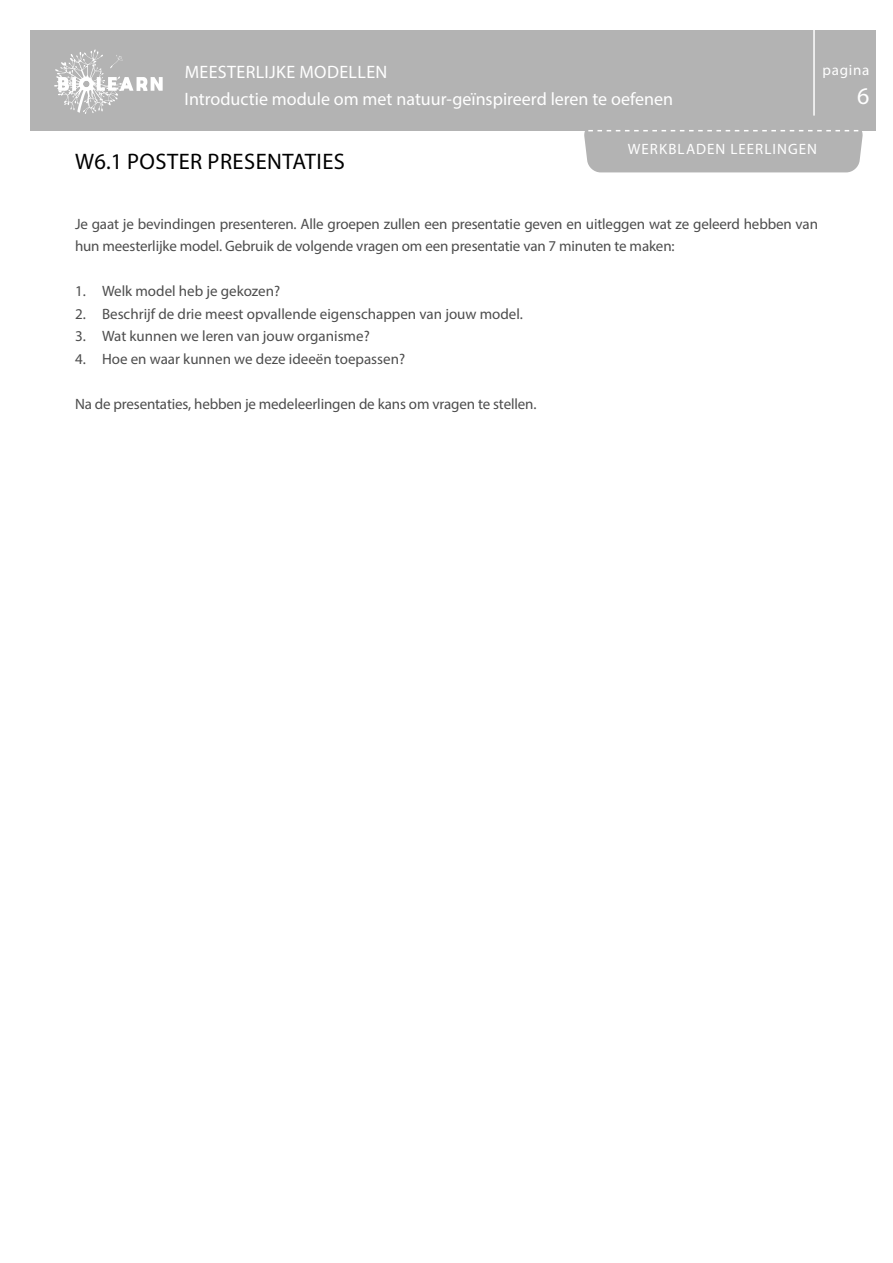
<style>
.page{position:relative;width:893px;height:1263px;background:#fff}
.page>*{position:absolute;margin:0;border:0;box-sizing:border-box;transform-origin:0 0}
.t1{font:24px "Myriad Pro";color:#fff}
.T_S_page_title_line{font:22.5px "Myriad Pro";letter-spacing:.02em;color:#000}
.t2{font:18px/27px "Myriad Pro";color:#fff}
.body_text{font:15px/22.5px "Myriad Pro";letter-spacing:-.01em;color:#4d4d4d}
.t3{font:15px "Myriad Pro";letter-spacing:.065em;color:#fff}
</style>
<div class="page">
<div style="left:30px;top:30px;width:845px;height:100px;background:#b3b3b3"></div>
<svg style="left:54px;top:49px;width:109px;height:65px"></svg>
<hr style="left:813px;top:30px;width:2px;height:86px;background:#fff">
<div style="left:583px;top:130px;width:280px;height:42px;background:#b3b3b3"></div>
<p class="t3" style="left:823px;top:61px;width:48px">pagina</p>
<h1 class="t1" style="left:857px;top:81px;width:14px">6</h1>
<p class="t2" style="left:184px;top:58px;width:490px">MEESTERLIJKE MODELLEN<br>Introductie module om met natuur-geïnspireerd leren te oefenen</p>
<p class="t3" style="left:628px;top:140px;width:191px">WERKBLADEN LEERLINGEN</p>
<p class="T_S_page_title_line" style="left:75px;top:148px;width:271px">W6.1 POSTER PRESENTATIES</p>
<p class="body_text" style="left:75px;top:212px;width:744px">Je gaat je bevindingen presenteren. Alle groepen zullen een presentatie geven en uitleggen wat ze geleerd hebben van hun meesterlijke model. Gebruik de volgende vragen om een presentatie van 7 minuten te maken:</p>
<p class="body_text" style="left:75px;top:280px;width:207px">1. Welk model heb je gekozen?</p>
<p class="body_text" style="left:75px;top:302px;width:449px">2. Beschrijf de drie meest opvallende eigenschappen van jouw model.</p>
<p class="body_text" style="left:75px;top:325px;width:296px">3. Wat kunnen we leren van jouw organisme?</p>
<p class="body_text" style="left:75px;top:347px;width:332px">4. Hoe en waar kunnen we deze ideeën toepassen?</p>
<p class="body_text" style="left:75px;top:392px;width:463px">Na de presentaties, hebben je medeleerlingen de kans om vragen te stellen.</p>
</div>
